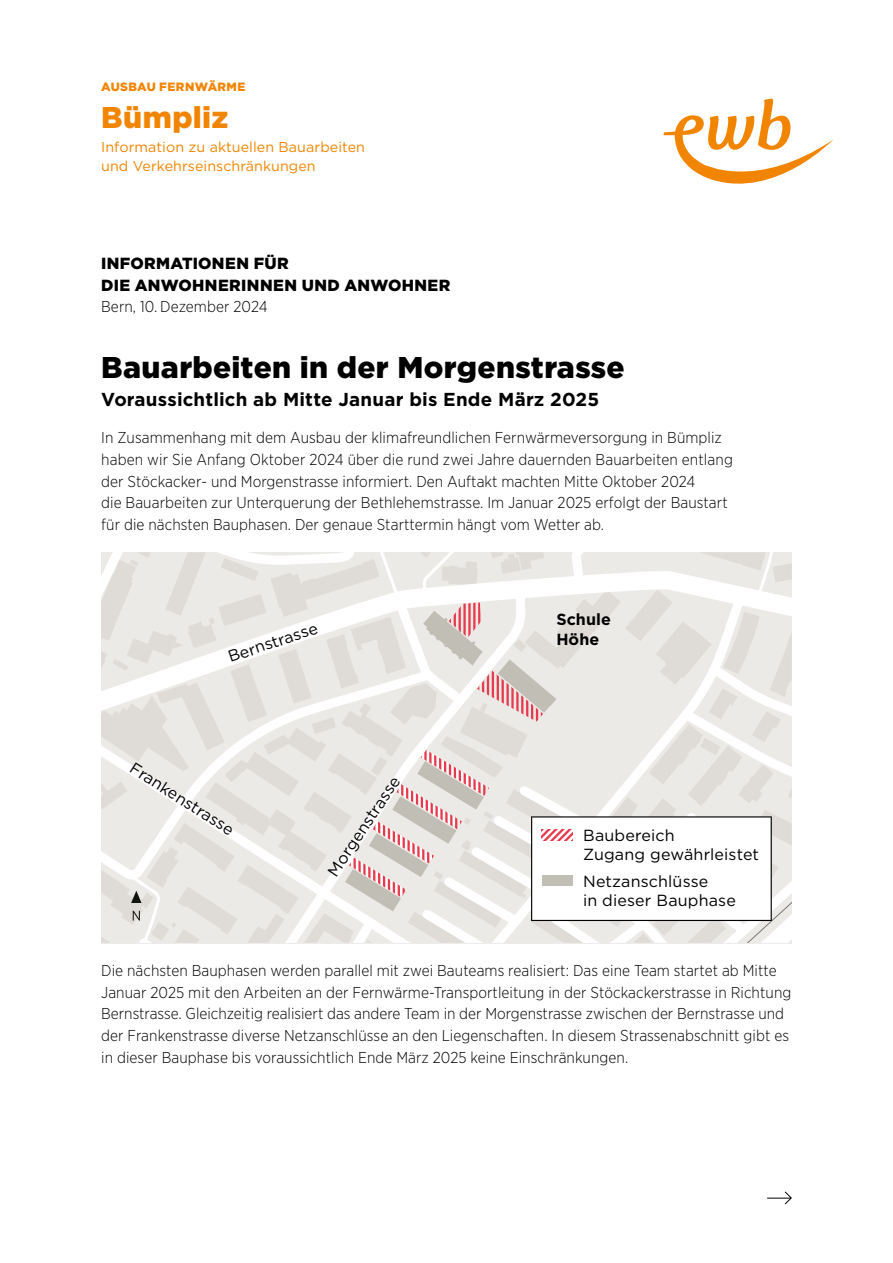
<style>
.page{position:relative;width:893px;height:1263px;background:#fff}
.page>*{position:absolute;margin:0;border:0;box-sizing:border-box;transform-origin:0 0}
.t1{font:900 30px "Gotham";letter-spacing:.01em;color:#000}
.t2{font:900 30px "Gotham";letter-spacing:.015em;color:#f18500}
.t3{font:700 18.75px "Gotham";letter-spacing:.01em;color:#000}
.t4{font:900 16.2px/21.8px "Gotham";letter-spacing:.025em;color:#000}
.t5{font:16.05px/19.4px "Gotham";letter-spacing:.01em;color:#000}
.t6{font:700 16.05px/19.4px "Gotham";letter-spacing:.005em;color:#000}
.t7{font:300 15.75px/21.8px "Gotham Narrow";letter-spacing:.005em;color:#000}
.t8{font:14.25px/18.8px "Gotham";letter-spacing:.005em;color:#f18500}
.t9{font:900 12px "Gotham";letter-spacing:.03em;color:#f18500}
</style>
<div class="page">
<svg style="left:663px;top:99px;width:170px;height:85px"></svg>
<svg style="left:767px;top:1191px;width:25px;height:14px"></svg>
<svg style="left:101px;top:552px;width:691px;height:391px"></svg>
<p class="t9" style="left:101px;top:79px;width:146px">AUSBAU FERNWÄRME</p>
<h1 class="t2" style="left:101px;top:97px;width:129px">Bümpliz</h1>
<p class="t8" style="left:101px;top:138px;width:265px">Information zu aktuellen Bauarbeiten und Verkehrseinschränkungen</p>
<p class="t4" style="left:101px;top:252px;width:351px">INFORMATIONEN FÜR<br>DIE ANWOHNERINNEN UND ANWOHNER</p>
<p class="t7" style="left:101px;top:296px;width:168px">Bern, 10. Dezember 2024</p>
<h1 class="t1" style="left:101px;top:346px;width:525px">Bauarbeiten in der Morgenstrasse</h1>
<p class="t3" style="left:101px;top:386px;width:499px">Voraussichtlich ab Mitte Januar bis Ende März 2025</p>
<p class="t7" style="left:101px;top:426px;width:633px">In Zusammenhang mit dem Ausbau der klimafreundlichen Fernwärmeversorgung in Bümpliz haben wir Sie Anfang Oktober 2024 über die rund zwei Jahre dauernden Bauarbeiten entlang der Stöckacker- und Morgenstrasse informiert. Den Auftakt machten Mitte Oktober 2024<br>die Bauarbeiten zur Unterquerung der Bethlehemstrasse. Im Januar 2025 erfolgt der Baustart für die nächsten Bauphasen. Der genaue Starttermin hängt vom Wetter ab.</p>
<p class="t5" style="left:225px;top:648px;width:95px;rotate:-19deg">Bernstrasse</p>
<p class="t5" style="left:137px;top:758px;width:122px;rotate:33deg">Frankenstrasse</p>
<p class="t5" style="left:323px;top:869px;width:118px;rotate:-56deg">Morgenstrasse</p>
<p class="t6" style="left:556px;top:610px;width:56px">Schule<br>Höhe</p>
<p class="t5" style="left:583px;top:825px;width:177px">Baubereich<br>Zugang gewährleistet</p>
<p class="t5" style="left:583px;top:871px;width:154px">Netzanschlüsse<br>in dieser Bauphase</p>
<p class="t7" style="left:101px;top:959px;width:692px">Die nächsten Bauphasen werden parallel mit zwei Bauteams realisiert: Das eine Team startet ab Mitte Januar 2025 mit den Arbeiten an der Fernwärme-Transportleitung in der Stöckackerstrasse in Richtung Bernstrasse. Gleichzeitig realisiert das andere Team in der Morgenstrasse zwischen der Bernstrasse und der Frankenstrasse diverse Netzanschlüsse an den Liegenschaften. In diesem Strassenabschnitt gibt es in dieser Bauphase bis voraussichtlich Ende März 2025 keine Einschränkungen.</p>
</div>
